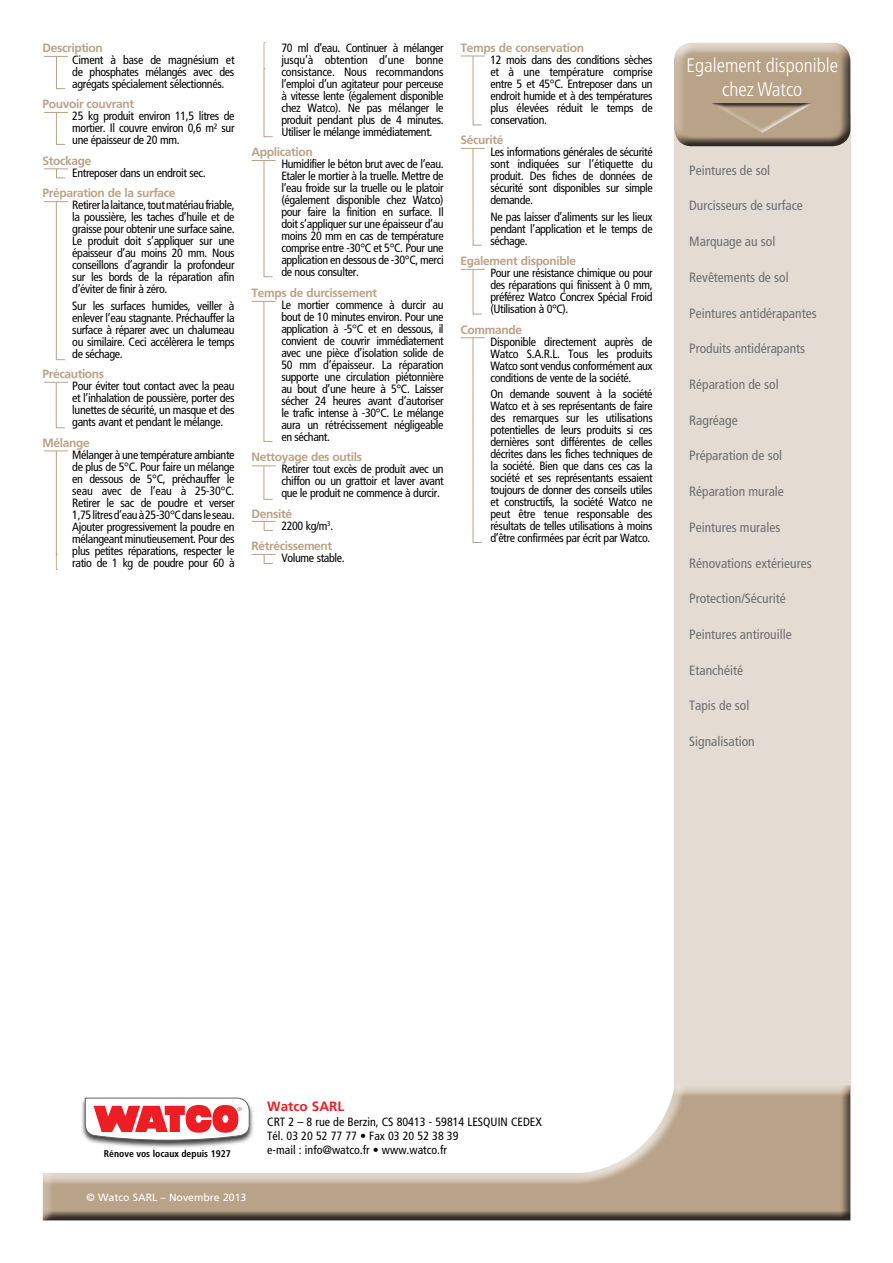
<style>
.page{position:relative;width:893px;height:1263px;background:#fff}
.page>*{position:absolute;margin:0;border:0;box-sizing:border-box;transform-origin:0 0}
.t1{font:300 condensed 19.5px/23.4px "Frutiger";color:#fff;text-align:center}
.t2{font:condensed 13.5px "Frutiger";color:#6d6e71}
.t3{font:700 13.5px "Frutiger";color:#ed1d24}
.t4{font:condensed 12px/12px "Frutiger";letter-spacing:-.03em;color:#000;text-align:justify}
.t5{font:700 12px "Frutiger";letter-spacing:-.03em;color:#b9a388}
.t6{font:condensed 12px/14.4px "Frutiger";color:#000}
.t7{font:10.5px "Frutiger";color:#fff}
.t8{font:700 condensed 9.75px "Frutiger";color:#000}
.s1{font-weight:700;font-stretch:normal;color:#b9a388}
</style>
<div class="page">
<svg style="left:44px;top:56px;width:24px;height:33px"></svg>
<svg style="left:44px;top:112px;width:24px;height:33px"></svg>
<svg style="left:44px;top:168px;width:24px;height:10px"></svg>
<svg style="left:44px;top:201px;width:24px;height:159px"></svg>
<svg style="left:44px;top:382px;width:24px;height:46px"></svg>
<svg style="left:252px;top:160px;width:24px;height:117px"></svg>
<svg style="left:461px;top:56px;width:24px;height:69px"></svg>
<svg style="left:461px;top:148px;width:24px;height:98px"></svg>
<svg style="left:264px;top:42px;width:9px;height:95px"></svg>
<svg style="left:44px;top:451px;width:24px;height:1px"></svg>
<hr style="left:56px;top:451px;width:1px;height:105px;background:#b9a388">
<svg style="left:56px;top:556px;width:1px;height:14px"></svg>
<svg style="left:252px;top:521px;width:24px;height:10px"></svg>
<svg style="left:252px;top:554px;width:24px;height:10px"></svg>
<svg style="left:252px;top:301px;width:24px;height:141px"></svg>
<svg style="left:252px;top:466px;width:24px;height:34px"></svg>
<svg style="left:461px;top:269px;width:24px;height:45px"></svg>
<svg style="left:461px;top:337px;width:24px;height:206px"></svg>
<div style="left:674px;top:115px;width:176px;height:975px;background:#e4dcd2"></div>
<div style="left:41px;top:1082px;width:810px;height:135px;background:#fff;opacity:.75"></div>
<div style="left:41px;top:1085px;width:810px;height:137px;background:#000;opacity:.75"></div>
<div style="left:671px;top:42px;width:180px;height:94px;background:#fff;opacity:.75"></div>
<div style="left:671px;top:46px;width:180px;height:103px;background:#000;opacity:.75"></div>
<div style="left:711px;top:103px;width:105px;height:30px;background:#fff;opacity:.75"></div>
<div style="left:711px;top:103px;width:103px;height:5px;background:#000;opacity:.75"></div>
<div style="left:80px;top:1096px;width:174px;height:52px;background:#000;opacity:.75"></div>
<svg style="left:85px;top:1097px;width:165px;height:43px"></svg>
<p class="t5" style="left:43px;top:41px;width:62px">Description</p>
<p class="t4" style="left:72px;top:54px;width:164px">Ciment à base de magnésium et de phosphates mélangés avec des agrégats spécialement sélectionnés.</p>
<p class="t5" style="left:43px;top:97px;width:93px">Pouvoir couvrant</p>
<p class="t4" style="left:72px;top:110px;width:164px">25 kg produit environ 11,5 litres de mortier. Il couvre environ 0,6 m² sur une épaisseur de 20 mm.</p>
<p class="t5" style="left:43px;top:154px;width:50px">Stockage</p>
<p class="t4" style="left:72px;top:167px;width:135px">Entreposer dans un endroit sec.</p>
<p class="t5" style="left:43px;top:186px;width:135px">Préparation de la surface</p>
<p class="t4" style="left:72px;top:199px;width:164px">Retirer la laitance, tout matériau friable, la poussière, les taches d’huile et de graisse pour obtenir une surface saine.<br>Le produit doit s’appliquer sur une épaisseur d’au moins 20 mm. Nous conseillons d’agrandir la profondeur sur les bords de la réparation afin d’éviter de finir à zéro.</p>
<p class="t4" style="left:72px;top:300px;width:164px">Sur les surfaces humides, veiller à enlever l’eau stagnante. Préchauffer la surface à réparer avec un chalumeau ou similaire. Ceci accélèrera le temps de séchage.</p>
<p class="t5" style="left:43px;top:367px;width:63px">Précautions</p>
<p class="t4" style="left:72px;top:380px;width:164px">Pour éviter tout contact avec la peau et l’inhalation de poussière, porter des lunettes de sécurité, un masque et des gants avant et pendant le mélange.</p>
<p class="t5" style="left:43px;top:435px;width:49px">Mélange</p>
<p class="t4" style="left:72px;top:449px;width:164px">Mélanger à une température ambiante de plus de 5°C. Pour faire un mélange en dessous de 5°C, préchauffer le seau avec de l’eau à 25-30°C.<br>Retirer le sac de poudre et verser 1,75 litres d’eau à 25-30°C dans le seau.<br>Ajouter progressivement la poudre en mélangeant minutieusement. Pour des plus petites réparations, respecter le ratio de 1 kg de poudre pour 60 à</p>
<p class="t4" style="left:281px;top:41px;width:164px">70 ml d’eau. Continuer à mélanger jusqu’à obtention d’une bonne consistance. Nous recommandons l’emploi d’un agitateur pour perceuse à vitesse lente (également disponible chez Watco). Ne pas mélanger le produit pendant plus de 4 minutes.<br>Utiliser le mélange immédiatement.</p>
<p class="t5" style="left:252px;top:145px;width:63px">Application</p>
<p class="t4" style="left:281px;top:158px;width:164px">Humidifier le béton brut avec de l’eau.<br>Etaler le mortier à la truelle. Mettre de l’eau froide sur la truelle ou le platoir (également disponible chez Watco) pour faire la finition en surface. Il doit s’appliquer sur une épaisseur d’au moins 20 mm en cas de température comprise entre -30°C et 5°C. Pour une application en dessous de -30°C, merci de nous consulter.</p>
<p class="t5" style="left:252px;top:285px;width:127px">Temps de durcissement</p>
<p class="t4" style="left:281px;top:298px;width:164px">Le mortier commence à durcir au bout de 10 minutes environ. Pour une application à -5°C et en dessous, il convient de couvrir immédiatement avec une pièce d’isolation solide de 50 mm d’épaisseur. La réparation supporte une circulation piétonnière au bout d’une heure à 5°C. Laisser sécher 24 heures avant d’autoriser le trafic intense à -30°C. Le mélange aura un rétrécissement négligeable en séchant.</p>
<p class="t5" style="left:252px;top:450px;width:112px">Nettoyage des outils</p>
<p class="t4" style="left:281px;top:463px;width:164px">Retirer tout excès de produit avec un chiffon ou un grattoir et laver avant que le produit ne commence à durcir.</p>
<p class="t4" style="left:281px;top:507px;width:53px;text-indent:-30px"><span class="s1">Densité<br></span>2200 kg/m<sup>3</sup>.</p>
<p class="t5" style="left:252px;top:539px;width:82px">Rétrécissement</p>
<p class="t4" style="left:281px;top:552px;width:65px">Volume stable.</p>
<p class="t5" style="left:461px;top:41px;width:125px">Temps de conservation</p>
<p class="t4" style="left:490px;top:54px;width:164px">12 mois dans des conditions sèches et à une température comprise entre 5 et 45°C. Entreposer dans un endroit humide et à des températures plus élevées réduit le temps de conservation.</p>
<p class="t5" style="left:461px;top:133px;width:44px">Sécurité</p>
<p class="t4" style="left:490px;top:146px;width:164px">Les informations générales de sécurité sont indiquées sur l’étiquette du produit. Des fiches de données de sécurité sont disponibles sur simple demande.</p>
<p class="t4" style="left:490px;top:211px;width:164px">Ne pas laisser d’aliments sur les lieux pendant l’application et le temps de séchage.</p>
<p class="t5" style="left:461px;top:254px;width:117px">Egalement disponible</p>
<p class="t4" style="left:490px;top:267px;width:164px">Pour une résistance chimique ou pour des réparations qui finissent à 0 mm, préférez Watco Concrex Spécial Froid (Utilisation à 0°C).</p>
<p class="t5" style="left:461px;top:322px;width:63px">Commande</p>
<p class="t4" style="left:490px;top:336px;width:164px">Disponible directement auprès de Watco S.A.R.L. Tous les produits Watco sont vendus conformément aux conditions de vente de la société.</p>
<p class="t4" style="left:490px;top:388px;width:164px">On demande souvent à la société Watco et à ses représentants de faire des remarques sur les utilisations potentielles de leurs produits si ces dernières sont différentes de celles décrites dans les fiches techniques de la société. Bien que dans ces cas la société et ses représentants essaient toujours de donner des conseils utiles et constructifs, la société Watco ne peut être tenue responsable des résultats de telles utilisations à moins d’être confirmées par écrit par Watco.</p>
<h1 class="t1" style="left:686px;top:54px;width:153px">Egalement disponible chez Watco</h1>
<p class="t2" style="left:689px;top:162px;width:82px">Peintures de sol</p>
<p class="t2" style="left:689px;top:198px;width:115px">Durcisseurs de surface</p>
<p class="t2" style="left:689px;top:233px;width:88px">Marquage au sol</p>
<p class="t2" style="left:689px;top:269px;width:101px">Revêtements de sol</p>
<p class="t2" style="left:689px;top:305px;width:129px">Peintures antidérapantes</p>
<p class="t2" style="left:689px;top:341px;width:117px">Produits antidérapants</p>
<p class="t2" style="left:689px;top:376px;width:91px">Réparation de sol</p>
<p class="t2" style="left:689px;top:412px;width:50px">Ragréage</p>
<p class="t2" style="left:689px;top:448px;width:94px">Préparation de sol</p>
<p class="t2" style="left:689px;top:484px;width:96px">Réparation murale</p>
<p class="t2" style="left:689px;top:519px;width:93px">Peintures murales</p>
<p class="t2" style="left:689px;top:555px;width:124px">Rénovations extérieures</p>
<p class="t2" style="left:689px;top:591px;width:98px">Protection/Sécurité</p>
<p class="t2" style="left:689px;top:627px;width:104px">Peintures antirouille</p>
<p class="t2" style="left:689px;top:662px;width:55px">Etanchéité</p>
<p class="t2" style="left:689px;top:698px;width:62px">Tapis de sol</p>
<p class="t2" style="left:689px;top:734px;width:67px">Signalisation</p>
<p class="t8" style="left:104px;top:1148px;width:128px">Rénove vos locaux depuis 1927</p>
<p class="t7" style="left:87px;top:1191px;width:161px">© Watco SARL – Novembre 2013</p>
<p class="t3" style="left:267px;top:1098px;width:78px">Watco SARL</p>
<p class="t6" style="left:267px;top:1114px;width:276px">CRT 2 – 8 rue de Berzin, CS 80413 - 59814 LESQUIN CEDEX<br>Tél. 03 20 52 77 77 • Fax 03 20 52 38 39<br>e-mail : info@watco.fr • www.watco.fr</p>
</div>
